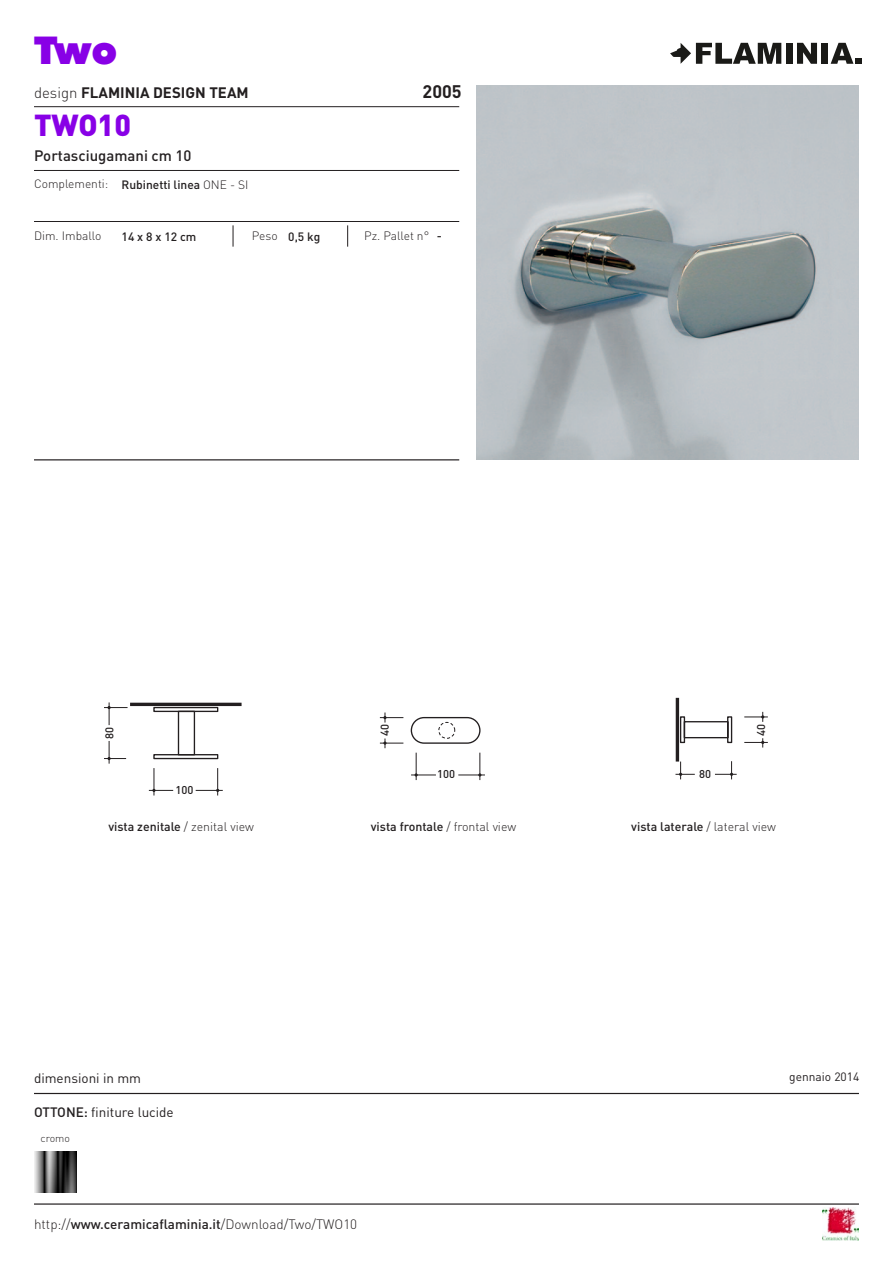
<style>
.page{position:relative;width:893px;height:1263px;background:#fff}
.page>*{position:absolute;margin:0;border:0;box-sizing:border-box;transform-origin:0 0}
.t1{font:800 39px "Avenir Next LT Pro";color:#8800e6}
.t2{font:900 30px "DIN";color:#8800e6}
.t3{font:700 18px "DIN";color:#231f20}
.t4{font:700 15px "DIN";color:#231f20}
.t5{font:500 15px "DIN";color:#231f20}
.t6{font:300 13.5px "DIN";color:#231f20}
.t7{font:13.5px "DIN";color:#231f20}
.t8{font:500 12.3px "DIN";color:#231f20}
.t9{font:300 12px "DIN";color:#231f20}
.t10{font:500 12px "DIN";color:#231f20}
.t11{font:12px "DIN";color:#231f20}
.t12{font:500 11.25px "DIN";color:#231f20}
.t13{font:300 10.5px "DIN";color:#231f20}
.s1{font-weight:300}
.s2{font-weight:500}
</style>
<div class="page">
<hr style="left:34px;top:1203px;width:825px;height:2px;background:#231f20">
<img style="left:822px;top:1208px;width:37px;height:32px">
<svg style="left:670px;top:43px;width:111px;height:21px"></svg>
<div style="left:786px;top:43px;width:6px;height:21px;background:#1a1a17"></div>
<svg style="left:797px;top:43px;width:20px;height:21px"></svg>
<div style="left:822px;top:43px;width:6px;height:21px;background:#1a1a17"></div>
<svg style="left:831px;top:43px;width:30px;height:21px"></svg>
<hr style="left:34px;top:459px;width:425px;height:1px;background:#231f20">
<hr style="left:34px;top:106px;width:425px;height:1px;background:#231f20">
<hr style="left:34px;top:170px;width:425px;height:1px;background:#231f20">
<img style="left:476px;top:85px;width:383px;height:374px">
<img style="left:35px;top:1151px;width:42px;height:42px">
<hr style="left:34px;top:1093px;width:825px;height:1px;background:#231f20">
<div style="left:153px;top:707px;width:65px;height:5px;border:1px solid #231f20"></div>
<hr style="left:130px;top:703px;width:112px;height:3px;background:#231f20">
<hr style="left:676px;top:698px;width:3px;height:63px;background:#231f20">
<svg style="left:104px;top:741px;width:22px;height:23px"></svg>
<svg style="left:104px;top:702px;width:24px;height:23px"></svg>
<svg style="left:744px;top:738px;width:24px;height:9px"></svg>
<svg style="left:744px;top:712px;width:24px;height:10px"></svg>
<svg style="left:149px;top:710px;width:588px;height:85px"></svg>
<hr style="left:34px;top:221px;width:425px;height:1px;background:#231f20">
<svg style="left:233px;top:225px;width:1px;height:22px"></svg>
<svg style="left:347px;top:225px;width:1px;height:22px"></svg>
<h1 class="t1" style="left:34px;top:26px;width:85px">Two</h1>
<p class="t4" style="left:34px;top:82px;width:216px"><span class="s1">design</span> FLAMINIA DESIGN TEAM</p>
<h3 class="t3" style="left:423px;top:79px;width:41px">2005</h3>
<h2 class="t2" style="left:34px;top:105px;width:98px">TWO10</h2>
<p class="t5" style="left:34px;top:146px;width:159px">Portasciugamani cm 10</p>
<p class="t9" style="left:34px;top:177px;width:216px">Complementi: <span class="s2">Rubinetti linea</span> One - SI</p>
<p class="t9" style="left:34px;top:229px;width:69px">Dim. Imballo</p>
<p class="t10" style="left:122px;top:229px;width:76px">14 x 8 x 12 cm</p>
<p class="t10" style="left:252px;top:229px;width:70px"><span class="s1">Peso</span> 0,5 kg</p>
<p class="t9" style="left:364px;top:229px;width:79px">Pz. Pallet n° <span class="s2">-</span></p>
<p class="t12" style="left:102px;top:739px;width:13px;rotate:-90deg">80</p>
<p class="t12" style="left:176px;top:783px;width:19px">100</p>
<p class="t12" style="left:378px;top:736px;width:13px;rotate:-90deg">40</p>
<p class="t12" style="left:437px;top:767px;width:19px">100</p>
<p class="t12" style="left:699px;top:766px;width:13px">80</p>
<p class="t12" style="left:754px;top:736px;width:13px;rotate:-90deg">40</p>
<p class="t8" style="left:108px;top:819px;width:147px">vista zenitale <span class="s1">/ zenital view</span></p>
<p class="t8" style="left:371px;top:819px;width:147px">vista frontale <span class="s1">/ frontal view</span></p>
<p class="t8" style="left:631px;top:819px;width:146px">vista laterale <span class="s1">/ lateral view</span></p>
<p class="t7" style="left:34px;top:1069px;width:109px">dimensioni in mm</p>
<p class="t11" style="left:789px;top:1069px;width:72px">gennaio 2014</p>
<p class="t7" style="left:34px;top:1103px;width:141px"><span class="s2">Ottone:</span> finiture lucide</p>
<p class="t13" style="left:41px;top:1132px;width:31px">cromo</p>
<p class="t6" style="left:34px;top:1216px;width:325px">http://<span class="s2">www.ceramicaflaminia.it</span>/Download/Two/TWO10</p>
</div>
